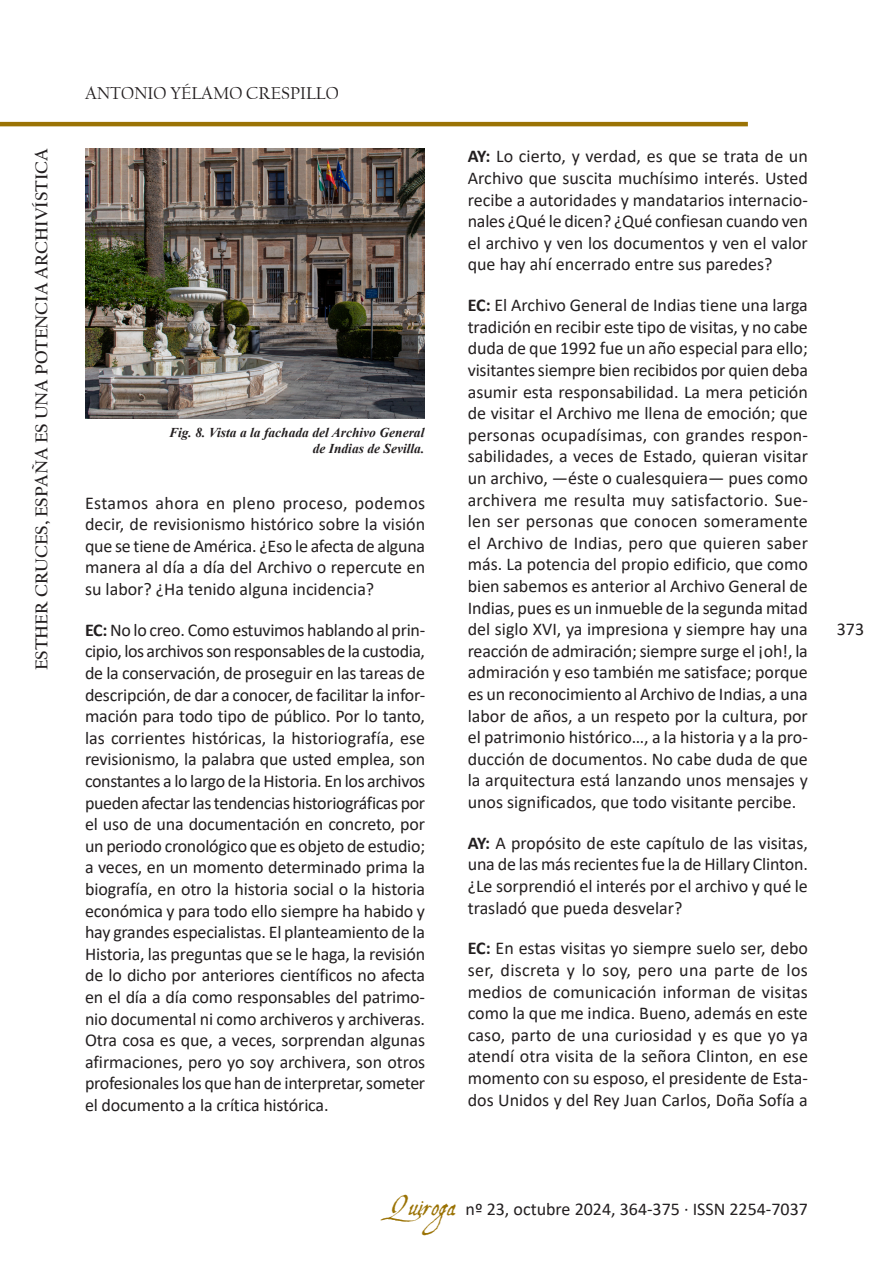
<style>
.page{position:relative;width:893px;height:1263px;background:#fff}
.page>*{position:absolute;margin:0;border:0;box-sizing:border-box;transform-origin:0 0}
.t1{font:18px/21.6px "Calibri";color:#231f20;text-align:justify}
.t2{font:700 18px "Californian FB";color:#231f20}
.t3{font:18px "Californian FB";color:#231f20}
.t4{font:italic 700 13.5px/16.2px "Times New Roman";color:#231f20;text-align:right}
.s1{font-weight:700}
.s2{font-family:"Aquiline";font-size:27px;color:#9b7305}
</style>
<div class="page">
<hr style="left:0;top:122px;width:748px;height:4px;background:#9b7305">
<img style="left:85px;top:149px;width:339px;height:269px">
<p class="t2" style="left:31px;top:670px;width:522px;rotate:-90deg">Esther Cruces, España Es Una Potencia Archivística</p>
<p class="t3" style="left:85px;top:83px;width:131px">ANTONIO YÉLAMO</p>
<p class="t3" style="left:246px;top:83px;width:13px">CRE</p>
<p class="t3" style="left:281px;top:83px;width:55px">SPILLO</p>
<p class="t4" style="left:169px;top:424px;width:257px">Fig. 8. Vista a la fachada del Archivo General de Indias de Sevilla.</p>
<p class="t1" style="left:85px;top:491px;width:342px">Estamos ahora en pleno proceso, podemos decir, de revisionismo histórico sobre la visión que se tiene de América. ¿Eso le afecta de alguna manera al día a día del Archivo o repercute en su labor? ¿Ha tenido alguna incidencia?</p>
<p class="t1" style="left:85px;top:618px;width:342px"><span class="s1">EC:</span> No lo creo. Como estuvimos hablando al prin&shy;cipio, los archivos son responsables de la custodia, de la conservación, de proseguir en las tareas de descripción, de dar a conocer, de facilitar la infor&shy;mación para todo tipo de público. Por lo tanto, las corrientes históricas, la historiografía, ese revisionismo, la palabra que usted emplea, son constantes a lo largo de la Historia. En los archivos pueden afectar las tendencias historiográficas por el uso de una documentación en concreto, por un periodo cronológico que es objeto de estudio; a veces, en un momento determinado prima la biografía, en otro la historia social o la historia económica y para todo ello siempre ha habido y hay grandes especialistas. El planteamiento de la Historia, las preguntas que se le haga, la revisión de lo dicho por anteriores científicos no afecta en el día a día como responsables del patrimo&shy;nio documental ni como archiveros y archiveras.<br>Otra cosa es que, a veces, sorprendan algunas afirmaciones, pero yo soy archivera, son otros profesionales los que han de interpretar, someter el documento a la crítica histórica.</p>
<p class="t1" style="left:468px;top:145px;width:342px"><span class="s1">AY:</span> Lo cierto, y verdad, es que se trata de un Archivo que suscita muchísimo interés. Usted recibe a autoridades y mandatarios internacio&shy;nales ¿Qué le dicen? ¿Qué confiesan cuando ven el archivo y ven los documentos y ven el valor que hay ahí encerrado entre sus paredes?</p>
<p class="t1" style="left:468px;top:294px;width:342px"><span class="s1">EC:</span> El Archivo General de Indias tiene una larga tradición en recibir este tipo de visitas, y no cabe duda de que 1992 fue un año especial para ello; visitantes siempre bien recibidos por quien deba asumir esta responsabilidad. La mera petición de visitar el Archivo me llena de emoción; que personas ocupadísimas, con grandes respon&shy;sabilidades, a veces de Estado, quieran visitar un archivo, —éste o cualesquiera— pues como archivera me resulta muy satisfactorio. Sue&shy;len ser personas que conocen someramente el Archivo de Indias, pero que quieren saber más. La potencia del propio edificio, que como bien sabemos es anterior al Archivo General de Indias, pues es un inmueble de la segunda mitad del siglo XVI, ya impresiona y siempre hay una reacción de admiración; siempre surge el ¡oh!, la admiración y eso también me satisface; porque es un reconocimiento al Archivo de Indias, a una labor de años, a un respeto por la cultura, por el patrimonio histórico…, a la historia y a la pro&shy;ducción de documentos. No cabe duda de que la arquitectura está lanzando unos mensajes y unos significados, que todo visitante percibe.</p>
<p class="t1" style="left:468px;top:831px;width:342px"><span class="s1">AY:</span> A propósito de este capítulo de las visitas, una de las más recientes fue la de Hillary Clinton. ¿Le sorprendió el interés por el archivo y qué le trasladó que pueda desvelar?</p>
<p class="t1" style="left:468px;top:937px;width:342px"><span class="s1">EC:</span> En estas visitas yo siempre suelo ser, debo ser, discreta y lo soy, pero una parte de los medios de comunicación informan de visitas como la que me indica. Bueno, además en este caso, parto de una curiosidad y es que yo ya atendí otra visita de la señora Clinton, en ese momento con su esposo, el presidente de Esta&shy;dos Unidos y del Rey Juan Carlos, Doña Sofía a</p>
<p class="t1" style="left:837px;top:617px;width:29px">373</p>
<p class="t1" style="left:389px;top:1198px;width:420px"><span class="s2">Quiroga</span> nº 23, octubre 2024, 364-375 · ISSN 2254-7037</p>
</div>
